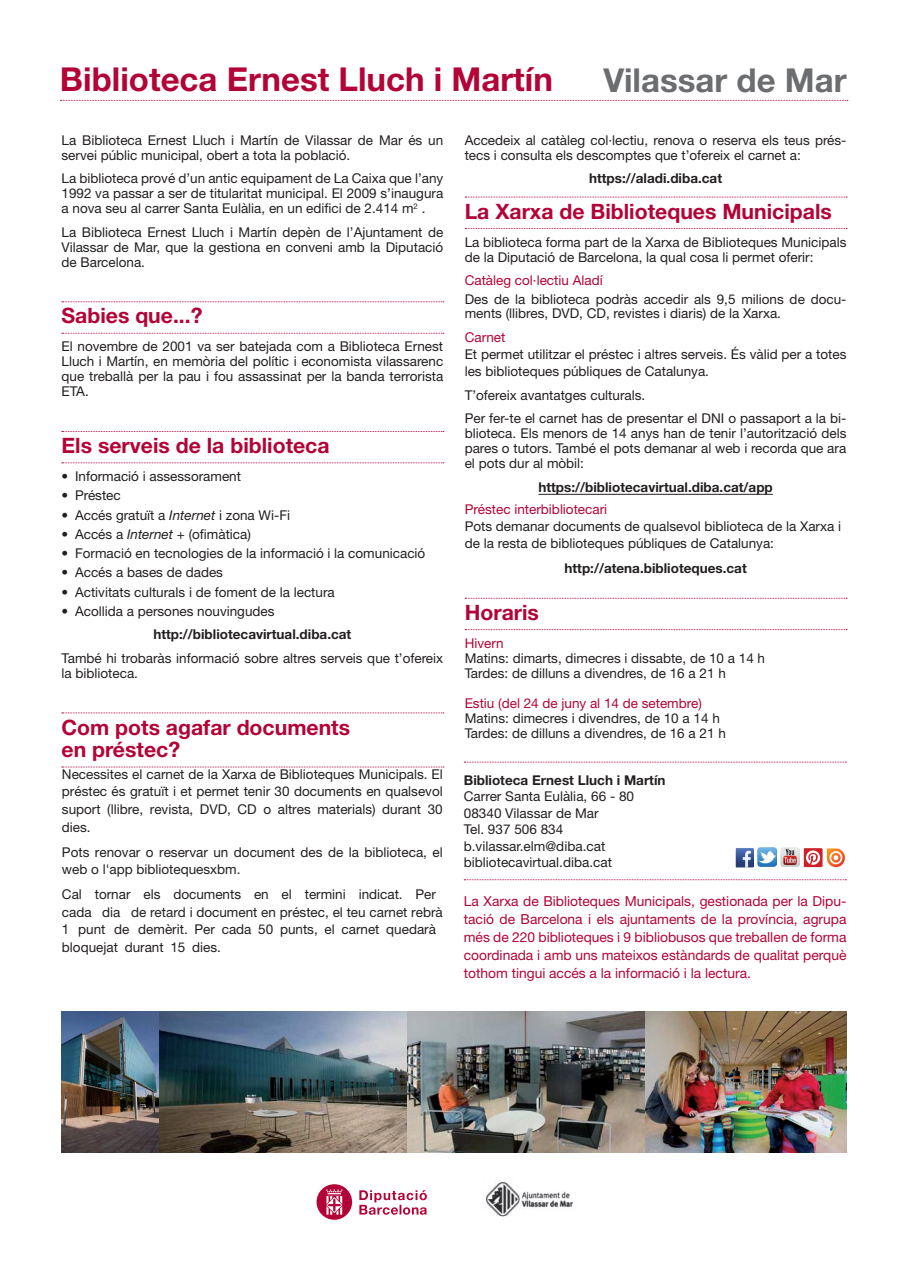
<style>
.page{position:relative;width:908px;height:1278px;background:#fff}
.page>*{position:absolute;margin:0;border:0;box-sizing:border-box;transform-origin:0 0}
.t1{font:700 33px "Helvetica Neue LT Std";color:#b30437}
.t2{font:700 33px "Helvetica Neue LT Std";color:#6c6d70}
.TITUL_AMB_FILETS{font:700 21.15px/22.6px "Helvetica Neue LT Std";color:#b30437}
.t3{font:13.8px/18px "Helvetica Neue LT Std";color:#b30437;text-align:justify}
.t4{font:13.5px/15px "Helvetica Neue LT Std";color:#231f20}
.t5{font:700 13.5px/22.6px "Helvetica Neue LT Std";color:#231f20}
.t6{font:13.5px "Helvetica Neue LT Std";color:#b30437}
.s1{font-style:italic}
.s2{color:#b30437}
.s3{font-weight:400;color:#b30437}
</style>
<div class="page">
<svg style="left:62px;top:301px;width:382px;height:1px"></svg>
<svg style="left:62px;top:333px;width:382px;height:1px"></svg>
<svg style="left:62px;top:431px;width:382px;height:1px"></svg>
<svg style="left:62px;top:462px;width:382px;height:1px"></svg>
<svg style="left:62px;top:712px;width:382px;height:1px"></svg>
<svg style="left:62px;top:767px;width:382px;height:1px"></svg>
<svg style="left:465px;top:197px;width:382px;height:1px"></svg>
<svg style="left:465px;top:228px;width:382px;height:1px"></svg>
<svg style="left:465px;top:598px;width:382px;height:1px"></svg>
<svg style="left:465px;top:629px;width:382px;height:1px"></svg>
<svg style="left:60px;top:100px;width:788px;height:1px"></svg>
<svg style="left:359px;top:1190px;width:68px;height:25px"></svg>
<svg style="left:317px;top:1184px;width:35px;height:36px"></svg>
<img style="left:62px;top:1012px;width:784px;height:140px">
<img style="left:485px;top:1182px;width:89px;height:35px">
<svg style="left:464px;top:762px;width:382px;height:1px"></svg>
<svg style="left:464px;top:879px;width:382px;height:1px"></svg>
<img style="left:735px;top:848px;width:19px;height:19px">
<img style="left:758px;top:848px;width:19px;height:19px">
<img style="left:781px;top:848px;width:19px;height:19px">
<img style="left:804px;top:848px;width:19px;height:19px">
<img style="left:827px;top:848px;width:18px;height:19px">
<hr style="left:538px;top:494px;width:235px;height:1px;background:#231f20">
<p class="t1" style="left:60px;top:59px;width:494px">Biblioteca Ernest Lluch i Martín</p>
<p class="t2" style="left:603px;top:60px;width:245px">Vilassar de Mar</p>
<p class="t4" style="left:62px;top:132px;width:383px">La Biblioteca Ernest Lluch i Martín de Vilassar de Mar és un servei públic municipal, obert a tota la població.</p>
<p class="t4" style="left:62px;top:171px;width:383px;text-align:justify">La biblioteca prové d’un antic equipament de La Caixa que l’any 1992 va passar a ser de titularitat municipal. El 2009 s’inaugura a nova seu al carrer Santa Eulàlia, en un edifici de 2.414 m<sup>2</sup> .</p>
<p class="t4" style="left:61px;top:224px;width:383px;text-align:justify">La Biblioteca Ernest Lluch i Martín depèn de l’Ajuntament de Vilassar de Mar, que la gestiona en conveni amb la Diputació de Barcelona.</p>
<p class="TITUL_AMB_FILETS" style="left:62px;top:304px;width:143px">Sabies que...?</p>
<p class="t4" style="left:62px;top:339px;width:383px;text-align:justify">El novembre de 2001 va ser batejada com a Biblioteca Ernest Lluch i Martín, en memòria del polític i economista vilassarenc que treballà per la pau i fou assassinat per la banda terrorista ETA.</p>
<p class="TITUL_AMB_FILETS" style="left:62px;top:434px;width:270px">Els serveis de la biblioteca</p>
<p class="t4" style="left:62px;top:468px;width:181px">• Informació i assessorament</p>
<p class="t4" style="left:62px;top:488px;width:61px">• Préstec</p>
<p class="t4" style="left:62px;top:507px;width:230px">• Accés gratuït a <span class="s1">Internet</span> i zona Wi-Fi</p>
<p class="t4" style="left:62px;top:526px;width:191px">• Accés a <span class="s1">Internet</span> + (ofimàtica)</p>
<p class="t4" style="left:62px;top:545px;width:365px">• Formació en tecnologies de la informació i la comunicació</p>
<p class="t4" style="left:62px;top:565px;width:163px">• Accés a bases de dades</p>
<p class="t4" style="left:62px;top:584px;width:275px">• Activitats culturals i de foment de la lectura</p>
<p class="t4" style="left:62px;top:603px;width:215px">• Acollida a persones nouvingudes</p>
<p class="t5" style="left:153px;top:623px;width:199px">http://bibliotecavirtual.diba.cat</p>
<p class="t4" style="left:62px;top:650px;width:383px">També hi trobaràs informació sobre altres serveis que t’ofereix la biblioteca.</p>
<p class="TITUL_AMB_FILETS" style="left:62px;top:715px;width:290px">Com pots agafar documents en préstec?</p>
<p class="t4" style="left:62px;top:765px;width:382px;line-height:17.5px;text-align:justify">Necessites el carnet de la Xarxa de Biblioteques Municipals. El préstec és gratuït i et permet tenir 30 documents en qualsevol suport (llibre, revista, DVD, CD o altres materials) durant 30 dies.</p>
<p class="t4" style="left:62px;top:843px;width:382px;line-height:17.5px">Pots renovar o reservar un document des de la biblioteca, el web o l'app bibliotequesxbm.</p>
<p class="t4" style="left:62px;top:885px;width:382px;line-height:17.5px">Cal tornar els documents en el termini indicat. Per cada dia de retard i document en préstec, el teu carnet rebrà 1 punt de demèrit. Per cada 50 punts, el carnet quedarà bloquejat durant 15 dies.</p>
<p class="t4" style="left:465px;top:132px;width:383px">Accedeix al catàleg col·lectiu, renova o reserva els teus prés&shy;tecs i consulta els descomptes que t’ofereix el carnet a:</p>
<p class="t5" style="left:589px;top:167px;width:134px">https://aladi.diba.cat</p>
<p class="TITUL_AMB_FILETS" style="left:465px;top:199px;width:369px">La Xarxa de Biblioteques Municipals</p>
<p class="t4" style="left:465px;top:234px;width:383px">La biblioteca forma part de la Xarxa de Biblioteques Municipals de la Diputació de Barcelona, la qual cosa li permet oferir:</p>
<p class="t4" style="left:465px;top:270px;width:383px;line-height:19.2px"><span class="s2">Catàleg col·lectiu Aladí<br></span>Des de la biblioteca podràs accedir als 9,5 milions de docu-</p>
<p class="t4" style="left:465px;top:302px;width:318px;line-height:23.5px">ments (llibres, DVD, CD, revistes i diaris) de la Xarxa.<br><span class="s2">Carnet</span></p>
<p class="t4" style="left:465px;top:345px;width:383px;line-height:17.1px">Et permet utilitzar el préstec i altres serveis. És vàlid per a totes les biblioteques públiques de Catalunya.</p>
<p class="t4" style="left:465px;top:383px;width:383px;line-height:23.5px">T’ofereix avantatges culturals.<br>Per fer-te el carnet has de presentar el DNI o passaport a la bi-</p>
<p class="t4" style="left:465px;top:426px;width:383px;text-align:justify">blioteca. Els menors de 14 anys han de tenir l’autorització dels pares o tutors. També el pots demanar al web i recorda que ara el pots dur al mòbil:</p>
<p class="t5" style="left:465px;top:475px;width:310px;text-indent:74px">https://bibliotecavirtual.diba.cat/app<br><span class="s3">Préstec interbibliotecari</span></p>
<p class="t4" style="left:465px;top:518px;width:378px;line-height:17.1px">Pots demanar documents de qualsevol biblioteca de la Xarxa i de la resta de biblioteques públiques de Catalunya:</p>
<p class="t5" style="left:564px;top:557px;width:184px">http://atena.biblioteques.cat</p>
<p class="TITUL_AMB_FILETS" style="left:465px;top:601px;width:76px">Horaris</p>
<p class="t6" style="left:465px;top:635px;width:40px">Hivern</p>
<p class="t4" style="left:465px;top:650px;width:302px">Matins: dimarts, dimecres i dissabte, de 10 a 14 h</p>
<p class="t4" style="left:465px;top:665px;width:263px">Tardes: de dilluns a divendres, de 16 a 21 h</p>
<p class="t6" style="left:465px;top:695px;width:239px">Estiu (del 24 de juny al 14 de setembre)</p>
<p class="t4" style="left:465px;top:710px;width:257px">Matins: dimecres i divendres, de 10 a 14 h</p>
<p class="t4" style="left:465px;top:725px;width:263px">Tardes: de dilluns a divendres, de 16 a 21 h</p>
<p class="t5" style="left:464px;top:768px;width:203px">Biblioteca Ernest Lluch i Martín</p>
<p class="t4" style="left:464px;top:788px;width:172px">Carrer Santa Eulàlia, 66 - 80</p>
<p class="t4" style="left:464px;top:805px;width:136px">08340 Vilassar de Mar</p>
<p class="t4" style="left:464px;top:821px;width:101px">Tel. 937 506 834</p>
<p class="t4" style="left:464px;top:838px;width:143px">b.vilassar.elm@diba.cat</p>
<p class="t4" style="left:464px;top:854px;width:150px">bibliotecavirtual.diba.cat</p>
<p class="t3" style="left:464px;top:892px;width:384px">La Xarxa de Biblioteques Municipals, gestionada per la Dipu&shy;tació de Barcelona i els ajuntaments de la província, agrupa més de 220 biblioteques i 9 bibliobusos que treballen de forma coordinada i amb uns mateixos estàndards de qualitat perquè tothom tingui accés a la informació i la lectura.</p>
</div>
